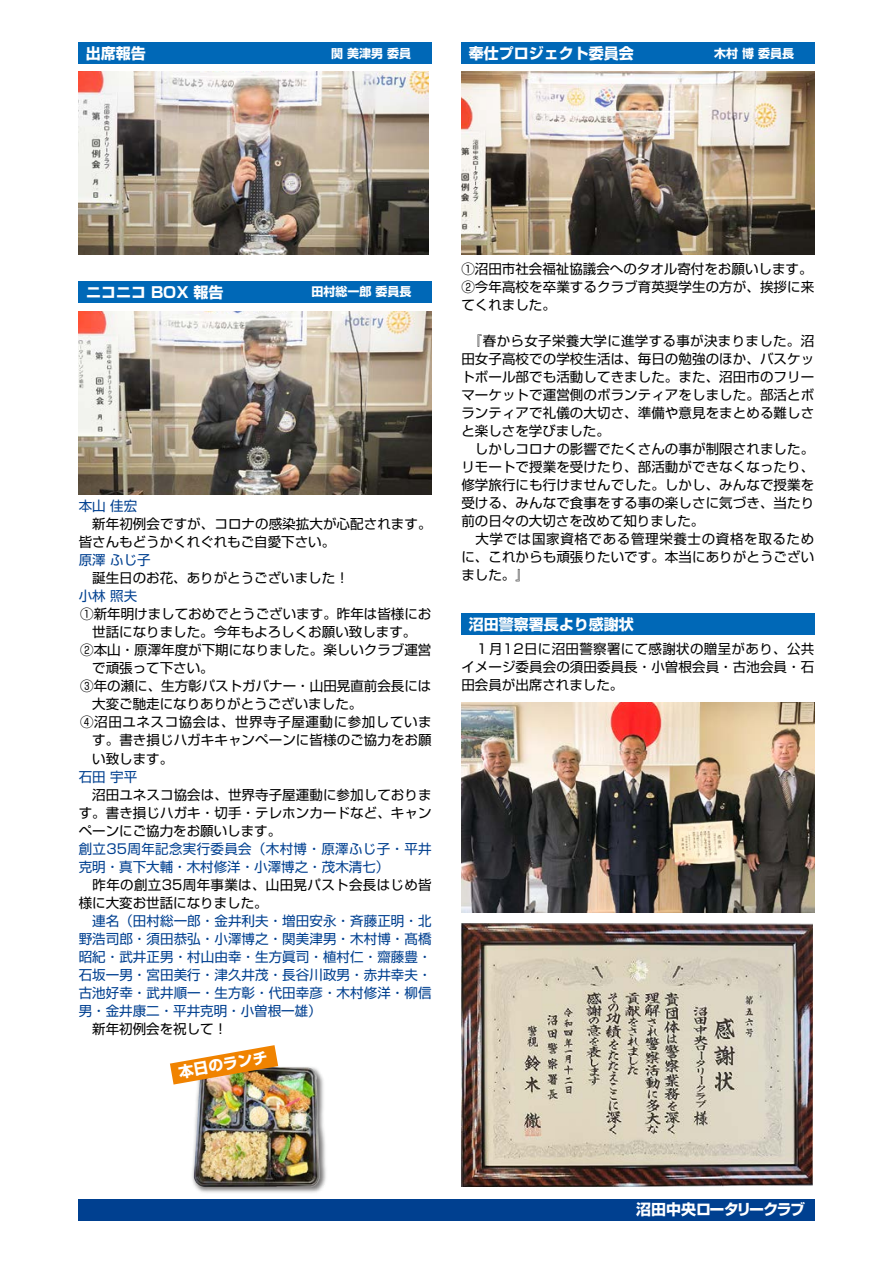
<style>
.page{position:relative;width:893px;height:1263px;background:#fff}
.page>*{position:absolute;margin:0;border:0;box-sizing:border-box;transform-origin:0 0}
.t1{font:700 15px "Shin Go Pro";color:#fff}
.t2{font:700 15px "Shin Go Pro";letter-spacing:-.06em;color:#fff}
.t3{font:13.5px/18px "Shin Go Pro";letter-spacing:.005em;color:#000}
.t4{font:13.5px/18px "Shin Go Pro";letter-spacing:.005em;color:#004090;text-align:justify}
.t5{font:13.5px/18px "Shin Go Pro";letter-spacing:.025em;color:#004090}
.t6{font:13.5px/18px "Shin Go Pro";letter-spacing:.025em;color:#000}
.t7{font:13.5px "Shin Go Pro";letter-spacing:.04em;color:#000}
.t8{font:700 12px "Shin Go Pro";color:#fff}
</style>
<div class="page">
<img style="left:79px;top:71px;width:349px;height:183px">
<img style="left:461px;top:71px;width:353px;height:183px">
<div style="left:78px;top:42px;width:354px;height:21px;background:#0068b7"></div>
<div style="left:461px;top:42px;width:353px;height:21px;background:#0068b7"></div>
<div style="left:78px;top:1199px;width:736px;height:21px;background:#004090"></div>
<img style="left:78px;top:311px;width:354px;height:183px">
<div style="left:79px;top:282px;width:353px;height:21px;background:#0068b7"></div>
<img style="left:461px;top:702px;width:353px;height:210px">
<div style="left:461px;top:613px;width:353px;height:21px;background:#0068b7"></div>
<img style="left:462px;top:923px;width:351px;height:263px">
<img style="left:197px;top:1065px;width:124px;height:128px">
<img style="left:173px;top:1068px;width:153px;height:121px">
<img style="left:170px;top:1045px;width:108px;height:39px">
<p class="t1" style="left:86px;top:41px;width:62px">出席報告</p>
<p class="t8" style="left:331px;top:44px;width:82px">関美津男委員</p>
<p class="t1" style="left:469px;top:41px;width:167px">奉仕プロジェクト委員会</p>
<p class="t8" style="left:714px;top:44px;width:82px">木村博委員長</p>
<p class="t1" style="left:86px;top:280px;width:139px">ニコニコ BOX 報告</p>
<p class="t8" style="left:311px;top:282px;width:102px">田村総一郎委員長</p>
<p class="t4" style="left:79px;top:496px;width:60px">本山佳宏</p>
<p class="t3" style="left:79px;top:514px;width:354px">　新年初例会ですが、コロナの感染拡大が心配されます。皆さんもどうかくれぐれもご自愛下さい。</p>
<p class="t4" style="left:79px;top:550px;width:74px">原澤ふじ子</p>
<p class="t3" style="left:79px;top:568px;width:272px">　誕生日のお花、ありがとうございました!</p>
<p class="t4" style="left:79px;top:586px;width:60px">小林照夫</p>
<p class="t3" style="left:80px;top:604px;width:353px">①新年明けましておめでとうございます。昨年は皆様にお</p>
<p class="t3" style="left:92px;top:622px;width:326px">世話になりました。今年もよろしくお願い致します。</p>
<p class="t3" style="left:80px;top:640px;width:353px">②本山・原澤年度が下期になりました。楽しいクラブ運営</p>
<p class="t3" style="left:92px;top:658px;width:123px">で頑張って下さい。</p>
<p class="t3" style="left:80px;top:676px;width:353px">③年の瀬に、生方彰パストガバナー・山田晃直前会長には</p>
<p class="t3" style="left:92px;top:694px;width:272px">大変ご馳走になりありがとうございました。</p>
<p class="t7" style="left:80px;top:711px;width:353px">④沼田ユネスコ協会は、世界寺子屋運動に参加していま</p>
<p class="t3" style="left:92px;top:730px;width:341px">す。書き損じハガキキャンペーンに皆様のご協力をお願</p>
<p class="t3" style="left:92px;top:748px;width:83px">い致します。</p>
<p class="t4" style="left:79px;top:766px;width:60px">石田宇平</p>
<p class="t3" style="left:79px;top:784px;width:354px;text-align:justify">　沼田ユネスコ協会は、世界寺子屋運動に参加しております。書き損じハガキ・切手・テレホンカードなど、キャンペーンにご協力をお願いします。</p>
<p class="t5" style="left:79px;top:838px;width:355px">創立35周年記念実行委員会（木村博・原澤ふじ子・平井克明・真下大輔・木村修洋・小澤博之・茂木清七(</p>
<p class="t6" style="left:79px;top:874px;width:355px">　昨年の創立35周年事業は、山田晃パスト会長はじめ皆様に大変お世話になりました。</p>
<p class="t4" style="left:79px;top:910px;width:354px;text-indent:14px">連名（田村総一郎・金井利夫・増田安永・斉藤正明・北野浩司郎・須田恭弘・小澤博之・関美津男・木村博・髙橋昭紀・武井正男・村山由幸・生方眞司・植村仁・齋藤豊・石坂一男・宮田美行・津久井茂・長谷川政男・赤井幸夫・古池好幸・武井順一・生方彰・代田幸彦・木村修洋・柳信男・金井康二・平井克明・小曽根一雄(</p>
<p class="t3" style="left:79px;top:1018px;width:150px">　新年初例会を祝して!</p>
<p class="t1" style="left:177px;top:1060px;width:92px;rotate:-10deg">本日のランチ</p>
<p class="t3" style="left:461px;top:258px;width:354px">①沼田市社会福祉協議会へのタオル寄付をお願いします。<br>②今年高校を卒業するクラブ育英奨学生の方が、挨拶に来てくれました。</p>
<p class="t3" style="left:461px;top:330px;width:354px;text-indent:7px">『春から女子栄養大学に進学する事が決まりました。沼田女子高校での学校生活は、毎日の勉強のほか、バスケットボール部でも活動してきました。また、沼田市のフリーマーケットで運営側のボランティアをしました。部活とボランティアで礼儀の大切さ、準備や意見をまとめる難しさと楽しさを学びました。<br>　しかしコロナの影響でたくさんの事が制限されました。リモートで授業を受けたり、部活動ができなくなったり、修学旅行にも行けませんでした。しかし、みんなで授業を受ける、みんなで食事をする事の楽しさに気づき、当たり前の日々の大切さを改めて知りました。<br>　大学では国家資格である管理栄養士の資格を取るために、これからも頑張りたいです。本当にありがとうございました。『</p>
<p class="t1" style="left:469px;top:612px;width:167px">沼田警察署長より感謝状</p>
<p class="t3" style="left:461px;top:638px;width:355px;text-align:justify">　１月12日に沼田警察署にて感謝状の贈呈があり、公共イメージ委員会の須田委員長・小曽根会員・古池会員・石田会員が出席されました。</p>
<p class="t2" style="left:636px;top:1198px;width:171px">沼田中央ロータリークラブ</p>
</div>
